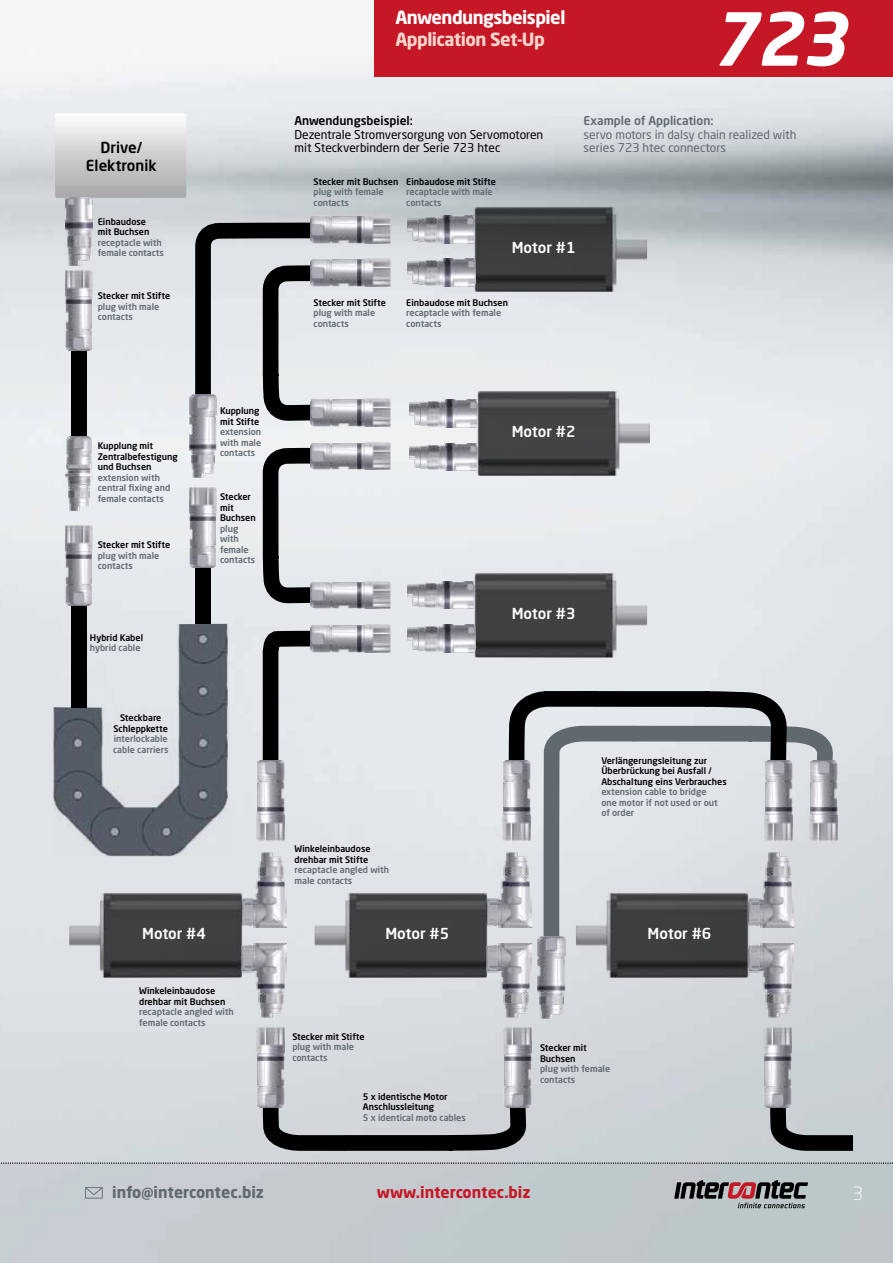
<style>
.page{position:relative;width:893px;height:1263px;background:#fff}
.page>*{position:absolute;margin:0;border:0;box-sizing:border-box;transform-origin:0 0}
.t1{font:italic 700 72px "Neo Sans Pro";color:#fff}
.t2{font:700 18px "Neo Sans Pro";letter-spacing:-.03em;color:#fff}
.t3{font:700 18px "Neo Sans Pro";letter-spacing:-.03em;color:#f4d6cd}
.t4{font:300 18px "Neo Sans Pro";color:#fff}
.t5{font:700 15.6px "Neo Sans Pro";color:#60696e}
.t6{font:700 15.6px "Neo Sans Pro";color:#c51725}
.t7{font:500 15px "Neo Sans Pro";letter-spacing:-.005em;color:#fff}
.t8{font:500 15px/18px "Neo Sans Pro";color:#000;text-align:center}
.t9{font:12px/13.5px "Neo Sans Pro";color:#000}
.t10{font:12px/13.5px "Neo Sans Pro";color:#60696e}
.t11{font:500 12px "Neo Sans Pro";color:#60696e}
.t12{font:500 12px "Neo Sans Pro";color:#000}
.t13{font:500 9px/10.5px "Neo Sans Pro";color:#616b71}
.t14{font:500 9px/10.5px "Neo Sans Pro";color:#000}
</style>
<div class="page">
<img style="left:0;top:56px;width:893px;height:1028px">
<div style="left:0;top:1163px;width:893px;height:100px;background:#c4c9cd"></div>
<div style="left:374px;top:0;width:519px;height:76px;background:#c51725"></div>
<svg style="left:674px;top:1180px;width:134px;height:28px"></svg>
<svg style="left:85px;top:1187px;width:18px;height:11px"></svg>
<svg style="left:536px;top:717px;width:305px;height:245px;background:#d2d5da"></svg>
<img style="left:810px;top:761px;width:28px;height:80px">
<img style="left:538px;top:936px;width:27px;height:83px">
<svg style="left:255px;top:623px;width:76px;height:180px;background:#b4b6ba"></svg>
<svg style="left:254px;top:440px;width:75px;height:171px;background:#a9abae"></svg>
<div style="left:71px;top:599px;width:16px;height:108px;background:#000"></div>
<div style="left:71px;top:346px;width:16px;height:109px;background:#000"></div>
<img style="left:474px;top:206px;width:27px;height:86px">
<img style="left:55px;top:113px;width:131px;height:85px">
<img style="left:65px;top:198px;width:28px;height:68px">
<img style="left:65px;top:270px;width:28px;height:80px">
<img style="left:65px;top:437px;width:28px;height:74px">
<img style="left:65px;top:525px;width:28px;height:80px">
<img style="left:52px;top:624px;width:177px;height:233px">
<div style="left:195px;top:565px;width:16px;height:59px;background:#000"></div>
<img style="left:189px;top:488px;width:28px;height:80px">
<img style="left:189px;top:429px;width:28px;height:48px">
<svg style="left:187px;top:215px;width:142px;height:214px;background:#a7aaad"></svg>
<img style="left:310px;top:215px;width:80px;height:28px">
<img style="left:407px;top:215px;width:68px;height:28px">
<img style="left:407px;top:259px;width:68px;height:28px">
<img style="left:310px;top:259px;width:80px;height:28px">
<img style="left:477px;top:391px;width:24px;height:85px">
<img style="left:410px;top:400px;width:68px;height:27px">
<img style="left:410px;top:443px;width:68px;height:28px">
<img style="left:310px;top:399px;width:80px;height:27px">
<img style="left:310px;top:442px;width:80px;height:28px">
<img style="left:474px;top:572px;width:27px;height:86px">
<img style="left:310px;top:581px;width:80px;height:28px">
<img style="left:407px;top:581px;width:68px;height:28px">
<img style="left:407px;top:624px;width:68px;height:28px">
<img style="left:310px;top:624px;width:80px;height:28px">
<img style="left:257px;top:761px;width:27px;height:79px">
<img style="left:242px;top:853px;width:44px;height:74px">
<img style="left:69px;top:892px;width:173px;height:86px">
<img style="left:242px;top:943px;width:44px;height:74px">
<img style="left:487px;top:853px;width:45px;height:74px">
<img style="left:314px;top:892px;width:174px;height:86px">
<img style="left:487px;top:943px;width:45px;height:74px">
<img style="left:748px;top:853px;width:45px;height:74px">
<img style="left:576px;top:892px;width:173px;height:86px">
<img style="left:748px;top:943px;width:45px;height:74px">
<img style="left:257px;top:1027px;width:27px;height:57px">
<img style="left:504px;top:1027px;width:27px;height:57px">
<svg style="left:501px;top:76px;width:293px;height:707px;background:#bcbfc3"></svg>
<img style="left:502px;top:761px;width:28px;height:80px">
<img style="left:764px;top:761px;width:28px;height:80px">
<svg style="left:0;top:1084px;width:893px;height:80px;background:#babfc3"></svg>
<img style="left:764px;top:1027px;width:28px;height:80px">
<h3 class="t8" style="left:86px;top:138px;width:72px">Drive/<br>Elektronik</h3>
<p class="t14" style="left:98px;top:216px;width:53px">Einbaudose mit Buchsen</p>
<p class="t13" style="left:98px;top:237px;width:68px">receptacle with female contacts</p>
<p class="t14" style="left:98px;top:290px;width:74px">Stecker mit Stifte</p>
<p class="t13" style="left:98px;top:301px;width:63px">plug with male contacts</p>
<p class="t14" style="left:98px;top:440px;width:81px">Kupplung mit<br>Zentralbefestigung und Buchsen</p>
<p class="t13" style="left:98px;top:472px;width:74px">extension with central fixing and female contacts</p>
<p class="t14" style="left:98px;top:539px;width:74px">Stecker mit Stifte</p>
<p class="t13" style="left:98px;top:550px;width:63px">plug with male contacts</p>
<p class="t14" style="left:90px;top:632px;width:55px">Hybrid Kabel</p>
<p class="t13" style="left:90px;top:642px;width:52px">hybrid cable</p>
<p class="t14" style="left:113px;top:712px;width:56px;text-align:center">Steckbare<br>Schleppkette</p>
<p class="t13" style="left:113px;top:733px;width:57px">interlockable cable carriers</p>
<p class="t14" style="left:220px;top:405px;width:41px">Kupplung mit Stifte</p>
<p class="t13" style="left:220px;top:426px;width:43px;text-align:justify">extension with male contacts</p>
<p class="t14" style="left:220px;top:491px;width:37px">Stecker mit<br>Buchsen</p>
<p class="t13" style="left:220px;top:523px;width:37px">plug with female contacts</p>
<h2 class="t2" style="left:395px;top:6px;width:171px">Anwendungsbeispiel</h2>
<h2 class="t3" style="left:395px;top:27px;width:151px">Application Set-Up</h2>
<h1 class="t1" style="left:711px;top:-7px;width:137px">723</h1>
<h3 class="t12" style="left:294px;top:113px;width:120px">Anwendungsbeispiel:</h3>
<h3 class="t9" style="left:294px;top:127px;width:250px">Dezentrale Stromversorgung von Servomotoren mit Steckverbindern der Serie 723 htec</h3>
<p class="t14" style="left:314px;top:176px;width:86px">Stecker mit Buchsen</p>
<p class="t13" style="left:314px;top:186px;width:72px">plug with female contacts</p>
<p class="t14" style="left:406px;top:176px;width:91px">Einbaudose mit Stifte</p>
<p class="t13" style="left:406px;top:186px;width:88px">recaptacle with male contacts</p>
<h3 class="t11" style="left:584px;top:113px;width:131px">Example of Application:</h3>
<h3 class="t10" style="left:584px;top:127px;width:214px">servo motors in dalsy chain realized with series 723 htec connectors</h3>
<h3 class="t7" style="left:512px;top:238px;width:65px">Motor #1</h3>
<p class="t14" style="left:314px;top:297px;width:74px">Stecker mit Stifte</p>
<p class="t13" style="left:314px;top:307px;width:63px">plug with male contacts</p>
<p class="t14" style="left:406px;top:297px;width:103px">Einbaudose mit Buchsen</p>
<p class="t13" style="left:406px;top:307px;width:96px">recaptacle with female contacts</p>
<h3 class="t7" style="left:512px;top:422px;width:65px">Motor #2</h3>
<h3 class="t7" style="left:512px;top:604px;width:65px">Motor #3</h3>
<p class="t14" style="left:295px;top:843px;width:77px">Winkeleinbaudose drehbar mit Stifte</p>
<p class="t13" style="left:295px;top:864px;width:96px">recaptacle angled with male contacts</p>
<p class="t14" style="left:601px;top:755px;width:127px">Verlängerungsleitung zur<br>Überbrückung bei Ausfall /<br>Abschaltung eins Verbrauches</p>
<p class="t13" style="left:601px;top:786px;width:118px">extension cable to bridge one motor if not used or out of order</p>
<h3 class="t7" style="left:142px;top:924px;width:65px">Motor #4</h3>
<h3 class="t7" style="left:385px;top:924px;width:65px">Motor #5</h3>
<h3 class="t7" style="left:648px;top:924px;width:65px">Motor #6</h3>
<p class="t14" style="left:139px;top:986px;width:88px">Winkeleinbaudose drehbar mit Buchsen</p>
<p class="t13" style="left:139px;top:1007px;width:96px">recaptacle angled with female contacts</p>
<p class="t14" style="left:292px;top:1031px;width:74px">Stecker mit Stifte</p>
<p class="t13" style="left:292px;top:1041px;width:63px">plug with male contacts</p>
<p class="t14" style="left:363px;top:1091px;width:86px">5 x identische Motor<br>Anschlussleitung</p>
<p class="t13" style="left:363px;top:1112px;width:104px">5 x identical moto cables</p>
<p class="t14" style="left:540px;top:1042px;width:48px">Stecker mit<br>Buchsen</p>
<p class="t13" style="left:540px;top:1063px;width:72px">plug with female contacts</p>
<h3 class="t5" style="left:112px;top:1182px;width:153px">info@intercontec.biz</h3>
<h3 class="t6" style="left:377px;top:1182px;width:155px">www.intercontec.biz</h3>
<h2 class="t4" style="left:853px;top:1183px;width:12px">3</h2>
</div>
